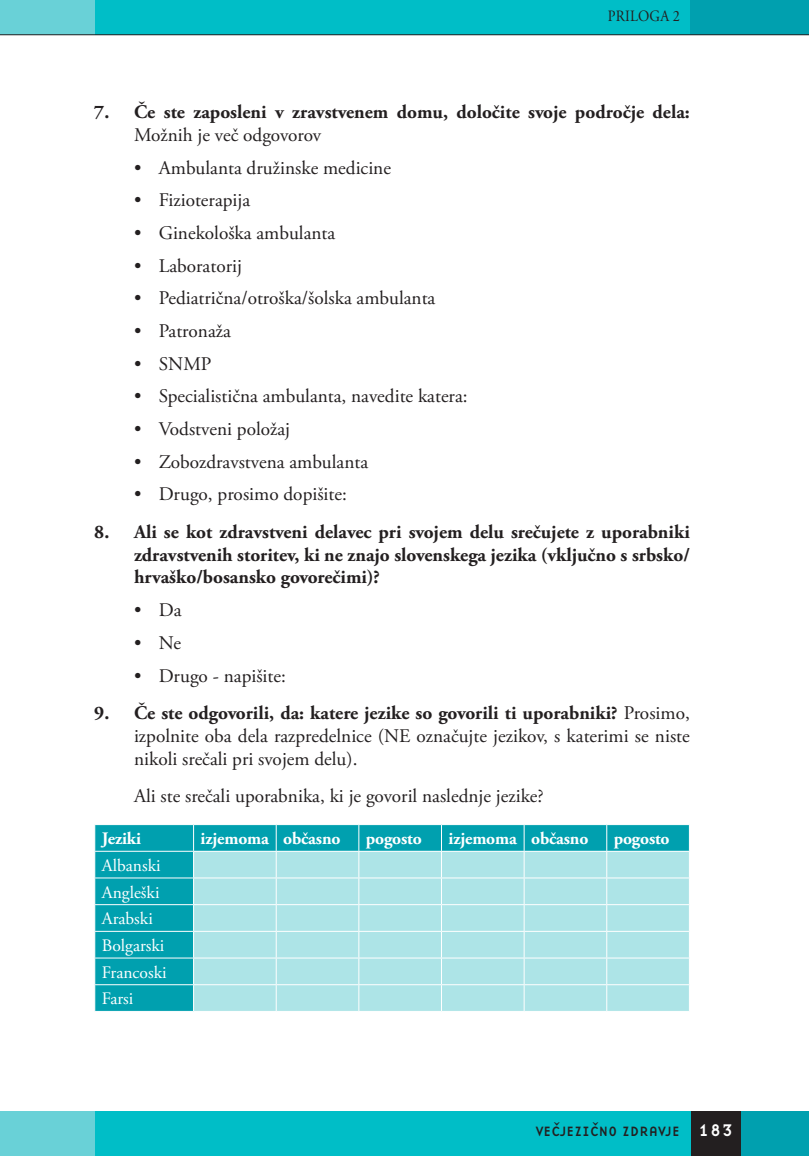
<style>
.page{position:relative;width:809px;height:1156px;background:#fff}
.page>*{position:absolute;margin:0;border:0;box-sizing:border-box;transform-origin:0 0}
.t1{font:19.25px/22.8px "Adobe Garamond Pro";letter-spacing:-.01em;color:#231f20;text-align:justify}
.t2{font:700 19.25px/22.8px "Adobe Garamond Pro";color:#231f20}
.t3{font:700 17.5px "Adobe Garamond Pro";letter-spacing:-.01em;color:#fff}
.t4{font:17.5px "Adobe Garamond Pro";letter-spacing:-.02em;color:#fff}
.t5{font:15.75px "Adobe Garamond Pro";letter-spacing:.015em;color:#231f20;scale:.9 1}
.t6{font:14px "Base Nine";color:#231f20}
.s1{font-weight:400}
.s2{font-weight:700}
.s3{font-size:17.5px;color:#fff}
</style>
<div class="page">
<div style="left:94px;top:0;width:596px;height:35px;background:#00bec7"></div>
<div style="left:0;top:0;width:94px;height:35px;background:#69d1d7"></div>
<div style="left:690px;top:0;width:119px;height:35px;background:#00a0af"></div>
<hr style="left:0;top:34px;width:809px;height:1px;background:#231f20">
<div style="left:69px;top:1111px;width:623px;height:45px;background:#00bec7"></div>
<div style="left:0;top:1111px;width:94px;height:45px;background:#69d1d7"></div>
<div style="left:740px;top:1111px;width:69px;height:45px;background:#00a0af"></div>
<div style="left:690px;top:1111px;width:50px;height:45px;background:#231f20"></div>
<svg style="left:95px;top:825px;width:594px;height:186px;background:#05a2b0"></svg>
<div style="left:194px;top:852px;width:495px;height:159px;background:#ade4e7"></div>
<hr style="left:94px;top:877px;width:100px;height:1px;background:#fff">
<hr style="left:194px;top:877px;width:82px;height:1px;background:#fff">
<hr style="left:276px;top:877px;width:83px;height:1px;background:#fff">
<hr style="left:359px;top:877px;width:82px;height:1px;background:#fff">
<hr style="left:441px;top:877px;width:83px;height:1px;background:#fff">
<hr style="left:524px;top:877px;width:83px;height:1px;background:#fff">
<hr style="left:607px;top:877px;width:83px;height:1px;background:#fff">
<hr style="left:94px;top:904px;width:100px;height:1px;background:#fff">
<hr style="left:194px;top:904px;width:82px;height:1px;background:#fff">
<hr style="left:276px;top:904px;width:83px;height:1px;background:#fff">
<hr style="left:359px;top:904px;width:82px;height:1px;background:#fff">
<hr style="left:441px;top:904px;width:83px;height:1px;background:#fff">
<hr style="left:524px;top:904px;width:83px;height:1px;background:#fff">
<hr style="left:607px;top:904px;width:83px;height:1px;background:#fff">
<hr style="left:94px;top:931px;width:100px;height:1px;background:#fff">
<hr style="left:194px;top:931px;width:82px;height:1px;background:#fff">
<hr style="left:276px;top:931px;width:83px;height:1px;background:#fff">
<hr style="left:359px;top:931px;width:82px;height:1px;background:#fff">
<hr style="left:441px;top:931px;width:83px;height:1px;background:#fff">
<hr style="left:524px;top:931px;width:83px;height:1px;background:#fff">
<hr style="left:607px;top:931px;width:83px;height:1px;background:#fff">
<hr style="left:94px;top:958px;width:100px;height:1px;background:#fff">
<hr style="left:194px;top:958px;width:82px;height:1px;background:#fff">
<hr style="left:276px;top:958px;width:83px;height:1px;background:#fff">
<hr style="left:359px;top:958px;width:82px;height:1px;background:#fff">
<hr style="left:441px;top:958px;width:83px;height:1px;background:#fff">
<hr style="left:524px;top:958px;width:83px;height:1px;background:#fff">
<hr style="left:607px;top:958px;width:83px;height:1px;background:#fff">
<hr style="left:94px;top:984px;width:100px;height:1px;background:#fff">
<hr style="left:194px;top:984px;width:82px;height:1px;background:#fff">
<hr style="left:276px;top:984px;width:83px;height:1px;background:#fff">
<hr style="left:359px;top:984px;width:82px;height:1px;background:#fff">
<hr style="left:441px;top:984px;width:83px;height:1px;background:#fff">
<hr style="left:524px;top:984px;width:83px;height:1px;background:#fff">
<hr style="left:607px;top:984px;width:83px;height:1px;background:#fff">
<svg style="left:94px;top:825px;width:1px;height:186px"></svg>
<svg style="left:193px;top:825px;width:1px;height:186px"></svg>
<svg style="left:276px;top:825px;width:1px;height:186px"></svg>
<svg style="left:358px;top:825px;width:1px;height:186px"></svg>
<svg style="left:441px;top:825px;width:1px;height:186px"></svg>
<svg style="left:523px;top:825px;width:1px;height:186px"></svg>
<svg style="left:606px;top:825px;width:1px;height:186px"></svg>
<hr style="left:94px;top:851px;width:100px;height:1px;background:#fff">
<hr style="left:194px;top:851px;width:82px;height:1px;background:#fff">
<hr style="left:276px;top:851px;width:83px;height:1px;background:#fff">
<hr style="left:359px;top:851px;width:82px;height:1px;background:#fff">
<hr style="left:441px;top:851px;width:83px;height:1px;background:#fff">
<hr style="left:524px;top:851px;width:83px;height:1px;background:#fff">
<hr style="left:607px;top:851px;width:83px;height:1px;background:#fff">
<p class="t5" style="left:608px;top:6px;width:81px">PRILOGA 2</p>
<p class="t2" style="left:134px;top:101px;width:557px;text-indent:-40px">7. Če ste zaposleni v zravstvenem domu, določite svoje področje dela:<br><span class="s1">Možnih je več odgovorov</span></p>
<p class="t1" style="left:134px;top:157px;width:258px">• Ambulanta družinske medicine</p>
<p class="t1" style="left:134px;top:189px;width:118px">• Fizioterapija</p>
<p class="t1" style="left:134px;top:222px;width:203px">• Ginekološka ambulanta</p>
<p class="t1" style="left:134px;top:255px;width:110px">• Laboratorij</p>
<p class="t1" style="left:134px;top:287px;width:303px">• Pediatrična/otroška/šolska ambulanta</p>
<p class="t1" style="left:134px;top:320px;width:98px">• Patronaža</p>
<p class="t1" style="left:134px;top:353px;width:79px">• SNMP</p>
<p class="t1" style="left:134px;top:385px;width:335px">• Specialistična ambulanta, navedite katera:</p>
<p class="t1" style="left:134px;top:418px;width:158px">• Vodstveni položaj</p>
<p class="t1" style="left:134px;top:451px;width:236px">• Zobozdravstvena ambulanta</p>
<p class="t1" style="left:134px;top:484px;width:214px">• Drugo, prosimo dopišite:</p>
<p class="t2" style="left:134px;top:521px;width:557px;text-align:justify;text-indent:-40px">8. Ali se kot zdravstveni delavec pri svojem delu srečujete z uporabniki zdravstvenih storitev, ki ne znajo slovenskega jezika (vključno s srbsko/ hrvaško/bosansko govorečimi)?</p>
<p class="t1" style="left:134px;top:599px;width:49px">• Da</p>
<p class="t1" style="left:134px;top:632px;width:48px">• Ne</p>
<p class="t1" style="left:134px;top:665px;width:153px">• Drugo - napišite:</p>
<p class="t1" style="left:134px;top:702px;width:557px;text-indent:-40px"><span class="s2">9. Če ste odgovorili, da: katere jezike so govorili ti uporabniki?</span> Prosimo, izpolnite oba dela razpredelnice (NE označujte jezikov, s katerimi se niste nikoli srečali pri svojem delu).</p>
<p class="t1" style="left:134px;top:785px;width:411px">Ali ste srečali uporabnika, ki je govoril naslednje jezike?</p>
<p class="t3" style="left:102px;top:828px;width:41px">Jeziki</p>
<p class="t3" style="left:201px;top:828px;width:70px">izjemoma</p>
<p class="t3" style="left:283px;top:828px;width:59px">občasno</p>
<p class="t3" style="left:366px;top:828px;width:57px">pogosto</p>
<p class="t3" style="left:448px;top:828px;width:70px">izjemoma</p>
<p class="t3" style="left:531px;top:828px;width:59px">občasno</p>
<p class="t3" style="left:614px;top:828px;width:57px">pogosto</p>
<p class="t4" style="left:102px;top:855px;width:60px">Albanski</p>
<p class="t4" style="left:102px;top:882px;width:59px">Angleški</p>
<p class="t4" style="left:102px;top:908px;width:53px">Arabski</p>
<p class="t4" style="left:102px;top:935px;width:64px">Bolgarski</p>
<p class="t4" style="left:102px;top:962px;width:66px">Francoski</p>
<p class="t4" style="left:102px;top:988px;width:33px">Farsi</p>
<p class="t6" style="left:536px;top:1121px;width:199px">VECˇJEZICˇNO ZDRAVJE <span class="s3">183</span></p>
</div>
